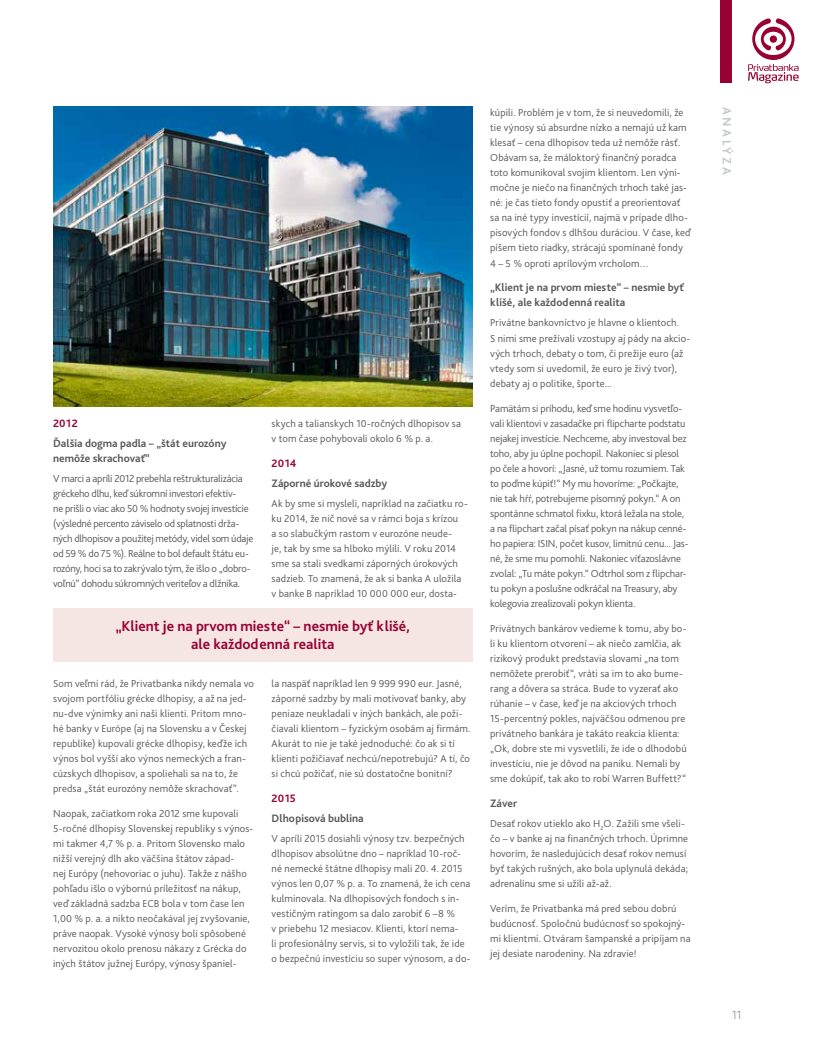
<style>
.page{position:relative;width:815px;height:1053px;background:#fff}
.page>*{position:absolute;margin:0;border:0;box-sizing:border-box;transform-origin:0 0}
.t1{font:700 15px/18.8px "Bliss Pro";color:#970232;text-align:center}
.t2{font:700 12.5px "Bliss Pro";letter-spacing:.21em;color:#c3c8cb}
.t3{font:300 12.5px "Bliss Pro";color:#9ba1a5}
.t4{font:700 11.25px/15px "Bliss Pro";color:#58585a}
.t5{font:700 11.25px "Bliss Pro";color:#970232}
.t6{font:300 10.62px/15px "Bliss Pro";letter-spacing:.01em;color:#58585a}
.t7{font:300 10.62px/15px "Bliss Pro";letter-spacing:-.01em;color:#58585a}
.t8{font:300 10.62px/15px "Bliss Pro";letter-spacing:-.02em;color:#58585a}
</style>
<div class="page">
<div style="left:720px;top:0;width:12px;height:83px;background:#970232"></div>
<svg style="left:748px;top:18px;width:51px;height:65px"></svg>
<img style="left:53px;top:106px;width:419px;height:300px">
<div style="left:53px;top:608px;width:419px;height:53px;background:#f5e6e4"></div>
<p class="t5" style="left:53px;top:416px;width:26px">2012</p>
<p class="t4" style="left:53px;top:435px;width:175px">Ďalšia dogma padla – „štát eurozóny nemôže skrachovať“</p>
<p class="t8" style="left:53px;top:470px;width:202px">V marci a apríli 2012 prebehla reštrukturalizácia gréckeho dlhu, keď súkromní investori efektív-<br>ne prišli o viac ako 50 % hodnoty svojej investície (výsledné percento záviselo od splatnosti drža&shy;ných dlhopisov a použitej metódy, videl som údaje od 59 % do 75 %). Reálne to bol default štátu eu&shy;rozóny, hoci sa to zakrývalo tým, že išlo o „dobro&shy;voľnú” dohodu súkromných veriteľov a dlžníka.</p>
<p class="t6" style="left:272px;top:415px;width:191px">skych a talianskych 10-ročných dlhopisov sa v tom čase pohybovali okolo 6 % p. a.</p>
<p class="t5" style="left:272px;top:456px;width:26px">2014</p>
<p class="t4" style="left:272px;top:475px;width:117px">Záporné úrokové sadzby</p>
<p class="t6" style="left:272px;top:495px;width:198px">Ak by sme si mysleli, napríklad na začiatku ro&shy;ku 2014, že nič nové sa v rámci boja s krízou<br>a so slabučkým rastom v eurozóne neude-<br>je, tak by sme sa hlboko mýlili. V roku 2014 sme sa stali svedkami záporných úrokových sadzieb. To znamená, že ak si banka A uložila v banke B napríklad 10 000 000 eur, dosta-</p>
<h1 class="t1" style="left:115px;top:615px;width:296px">„Klient je na prvom mieste“ – nesmie byť klišé, ale každodenná realita</h1>
<p class="t6" style="left:53px;top:675px;width:202px">Som veľmi rád, že Privatbanka nikdy nemala vo svojom portfóliu grécke dlhopisy, a až na jed&shy;nu-dve výnimky ani naši klienti. Pritom mno&shy;hé banky v Európe (aj na Slovensku a v Českej republike) kupovali grécke dlhopisy, keďže ich výnos bol vyšší ako výnos nemeckých a fran&shy;cúzskych dlhopisov, a spoliehali sa na to, že predsa „štát eurozóny nemôže skrachovať”.</p>
<p class="t6" style="left:53px;top:805px;width:202px">Naopak, začiatkom roka 2012 sme kupovali 5-ročné dlhopisy Slovenskej republiky s výnos&shy;mi takmer 4,7 % p. a. Pritom Slovensko malo nižší verejný dlh ako väčšina štátov západ-<br>nej Európy (nehovoriac o juhu). Takže z nášho pohľadu išlo o výbornú príležitosť na nákup, veď základná sadzba ECB bola v tom čase len 1,00 % p. a. a nikto neočakával jej zvyšovanie, práve naopak. Vysoké výnosy boli spôsobené nervozitou okolo prenosu nákazy z Grécka do iných štátov južnej Európy, výnosy španiel-</p>
<p class="t6" style="left:272px;top:675px;width:200px">la naspäť napríklad len 9 999 990 eur. Jasné, záporné sadzby by mali motivovať banky, aby peniaze neukladali v iných bankách, ale poži&shy;čiavali klientom – fyzickým osobám aj firmám.<br>Akurát to nie je také jednoduché: čo ak si tí klienti požičiavať nechcú/nepotrebujú? A tí, čo si chcú požičať, nie sú dostatočne bonitní?</p>
<p class="t5" style="left:272px;top:791px;width:25px">2015</p>
<p class="t4" style="left:272px;top:810px;width:94px">Dlhopisová bublina</p>
<p class="t6" style="left:272px;top:830px;width:201px">V apríli 2015 dosiahli výnosy tzv. bezpečných dlhopisov absolútne dno – napríklad 10-roč&shy;né nemecké štátne dlhopisy mali 20. 4. 2015 výnos len 0,07 % p. a. To znamená, že ich cena kulminovala. Na dlhopisových fondoch s in&shy;vestičným ratingom sa dalo zarobiť 6 –8 %<br>v priebehu 12 mesiacov. Klienti, ktorí nema-<br>li profesionálny servis, si to vyložili tak, že ide o bezpečnú investíciu so super výnosom, a do-</p>
<p class="t6" style="left:490px;top:105px;width:202px">kúpili. Problém je v tom, že si neuvedomili, že tie výnosy sú absurdne nízko a nemajú už kam klesať – cena dlhopisov teda už nemôže rásť.<br>Obávam sa, že máloktorý finančný poradca toto komunikoval svojim klientom. Len výni&shy;močne je niečo na finančných trhoch také jas&shy;né: je čas tieto fondy opustiť a preorientovať sa na iné typy investícií, najmä v prípade dlho&shy;pisových fondov s dlhšou duráciou. V čase, keď píšem tieto riadky, strácajú spomínané fondy 4 – 5 % oproti aprílovým vrcholom…</p>
<p class="t4" style="left:490px;top:280px;width:195px">„Klient je na prvom mieste“ – nesmie byť klišé, ale každodenná realita</p>
<p class="t6" style="left:490px;top:315px;width:202px">Privátne bankovníctvo je hlavne o klientoch.<br>S nimi sme prežívali vzostupy aj pády na akcio&shy;vých trhoch, debaty o tom, či prežije euro (až vtedy som si uvedomil, že euro je živý tvor), debaty aj o politike, športe...</p>
<p class="t7" style="left:490px;top:400px;width:200px">Pamätám si príhodu, keď sme hodinu vysvetľo&shy;vali klientovi v zasadačke pri flipcharte podstatu nejakej investície. Nechceme, aby investoval bez toho, aby ju úplne pochopil. Nakoniec si plesol po čele a hovorí: „Jasné, už tomu rozumiem. Tak to poďme kúpiť!“ My mu hovoríme: „Počkajte, nie tak hŕŕ, potrebujeme písomný pokyn.“ A on spontánne schmatol fixku, ktorá ležala na stole, a na flipchart začal písať pokyn na nákup cenné&shy;ho papiera: ISIN, počet kusov, limitnú cenu... Jas&shy;né, že sme mu pomohli. Nakoniec víťazoslávne zvolal: „Tu máte pokyn.“ Odtrhol som z flipchar&shy;tu pokyn a poslušne odkráčal na Treasury, aby kolegovia zrealizovali pokyn klienta.</p>
<p class="t6" style="left:490px;top:620px;width:198px">Privátnych bankárov vedieme k tomu, aby bo&shy;li ku klientom otvorení – ak niečo zamlčia, ak rizikový produkt predstavia slovami „na tom nemôžete prerobiť“, vráti sa im to ako bume&shy;rang a dôvera sa stráca. Bude to vyzerať ako rúhanie – v čase, keď je na akciových trhoch 15-percentný pokles, najväčšou odmenou pre privátneho bankára je takáto reakcia klienta: „Ok, dobre ste mi vysvetlili, že ide o dlhodobú investíciu, nie je dôvod na paniku. Nemali by sme dokúpiť, tak ako to robí Warren Buffett?“</p>
<p class="t4" style="left:490px;top:795px;width:28px">Záver</p>
<p class="t6" style="left:490px;top:815px;width:199px">Desať rokov utieklo ako H<sub>2</sub>O. Zažili sme všeli&shy;čo – v banke aj na finančných trhoch. Úprimne hovorím, že nasledujúcich desať rokov nemusí byť takých rušných, ako bola uplynulá dekáda; adrenalínu sme si užili až-až.</p>
<p class="t6" style="left:490px;top:900px;width:202px">Verím, že Privatbanka má pred sebou dobrú budúcnosť. Spoločnú budúcnosť so spokojný&shy;mi klientmi. Otváram šampanské a pripíjam na jej desiate narodeniny. Na zdravie!</p>
<p class="t2" style="left:735px;top:107px;width:70px;rotate:90deg">ANALÝZA</p>
<p class="t3" style="left:732px;top:1007px;width:12px">11</p>
</div>
